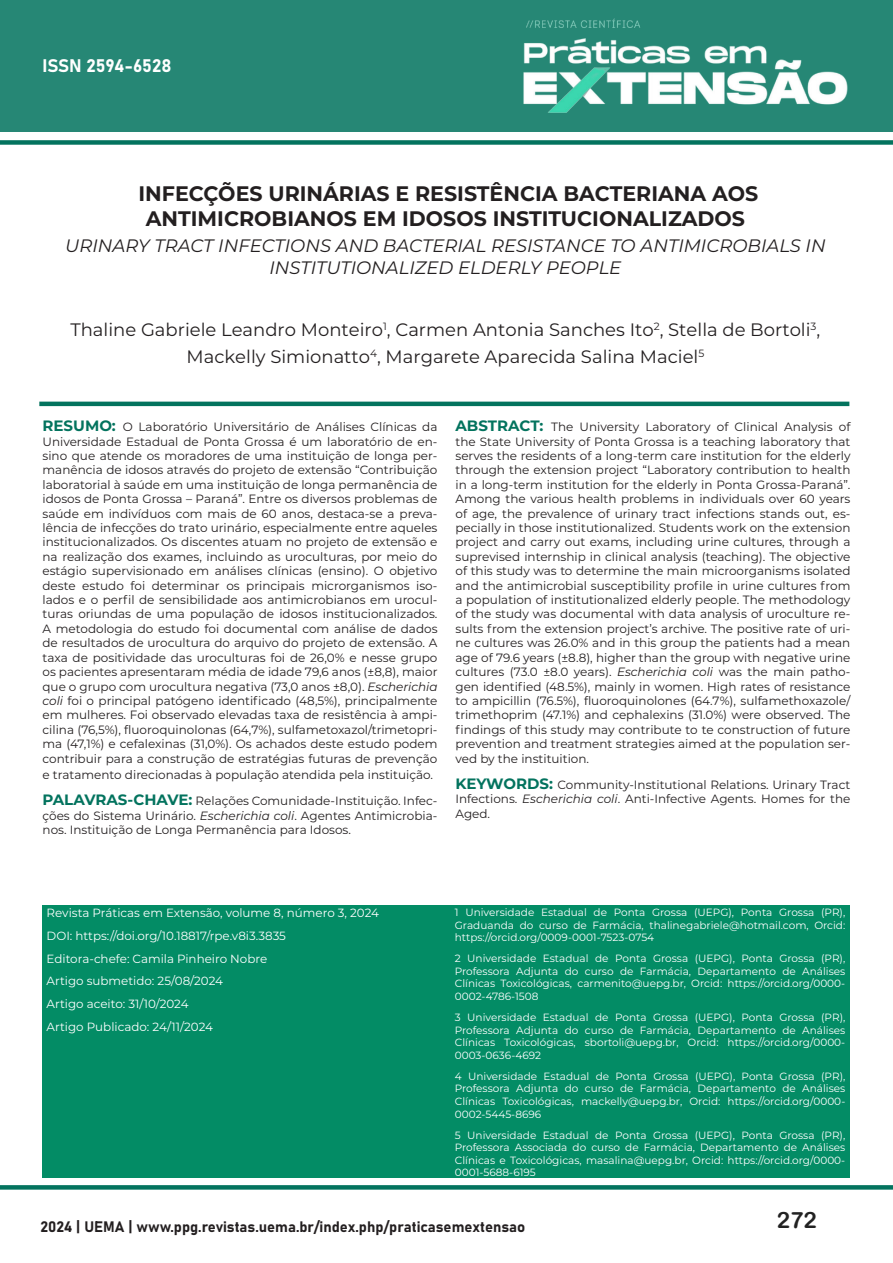
<style>
.page{position:relative;width:893px;height:1263px;background:#fff}
.page>*{position:absolute;margin:0;border:0;box-sizing:border-box;transform-origin:0 0}
.t1{font:22.5px "Arial Rounded MT Bold";color:#222}
.t2{font:700 21px/25.2px "Montserrat";color:#231f20;text-align:center}
.t3{font:18px/27px "Montserrat";color:#231f20;text-align:center}
.t4{font:italic 18px/21.6px "Montserrat";color:#231f20;text-align:center}
.t5{font:18px "Bahnschrift";color:#fff}
.t6{font:15px "Bahnschrift";color:#231f20}
.t7{font:12px/14.4px "Montserrat";color:#231f20;text-align:justify}
.t8{font:11.85px/22.6px "Montserrat";color:#fff}
.t9{font:10.5px/12.6px "Montserrat";color:#fff;text-align:justify}
.s1{font-weight:700;font-size:15px;color:#03735e}
.s2{font-style:italic}
</style>
<div class="page">
<div style="left:0;top:0;width:893px;height:132px;background:#268775"></div>
<img style="left:523px;top:18px;width:325px;height:95px">
<div style="left:0;top:140px;width:893px;height:5px;background:#03735e"></div>
<svg style="left:0;top:1185px;width:893px;height:4px;background:#0b7763"></svg>
<div style="left:43px;top:906px;width:807px;height:272px;background:#038c65"></div>
<hr style="left:39px;top:402px;width:810px;height:4px;background:#03735e">
<h3 class="t5" style="left:43px;top:52px;width:130px">ISSN 2594-6528</h3>
<h2 class="t2" style="left:138px;top:180px;width:621px">INFECÇÕES URINÁRIAS E RESISTÊNCIA BACTERIANA AOS<br>ANTIMICROBIANOS EM IDOSOS INSTITUCIONALIZADOS</h2>
<h3 class="t4" style="left:65px;top:234px;width:762px">URINARY TRACT INFECTIONS AND BACTERIAL RESISTANCE TO ANTIMICROBIALS IN<br>INSTITUTIONALIZED ELDERLY PEOPLE</h3>
<h3 class="t3" style="left:70px;top:316px;width:751px">Thaline Gabriele Leandro Monteiro<sup>1</sup>, Carmen Antonia Sanches Ito<sup>2</sup>, Stella de Bortoli<sup>3</sup>,<br>Mackelly Simionatto<sup>4</sup>, Margarete Aparecida Salina Maciel<sup>5</sup></h3>
<p class="t7" style="left:43px;top:419px;width:396px"><span class="s1">RESUMO:</span> O Laboratório Universitário de Análises Clínicas da Universidade Estadual de Ponta Grossa é um laboratório de en&shy;sino que atende os moradores de uma instituição de longa per&shy;manência de idosos através do projeto de extensão “Contribuição laboratorial à saúde em uma instituição de longa permanência de idosos de Ponta Grossa – Paraná”. Entre os diversos problemas de saúde em indivíduos com mais de 60 anos, destaca-se a preva&shy;lência de infecções do trato urinário, especialmente entre aqueles institucionalizados. Os discentes atuam no projeto de extensão e na realização dos exames, incluindo as uroculturas, por meio do estágio supervisionado em análises clínicas (ensino). O objetivo deste estudo foi determinar os principais microrganismos iso&shy;lados e o perfil de sensibilidade aos antimicrobianos em urocul&shy;turas oriundas de uma população de idosos institucionalizados.<br>A metodologia do estudo foi documental com análise de dados de resultados de urocultura do arquivo do projeto de extensão. A taxa de positividade das uroculturas foi de 26,0% e nesse grupo os pacientes apresentaram média de idade 79,6 anos (±8,8), maior que o grupo com urocultura negativa (73,0 anos ±8,0). <span class="s2">Escherichia coli</span> foi o principal patógeno identificado (48,5%), principalmente em mulheres. Foi observado elevadas taxa de resistência à ampi&shy;cilina (76,5%), fluoroquinolonas (64,7%), sulfametoxazol/trimetopri&shy;ma (47,1%) e cefalexinas (31,0%). Os achados deste estudo podem contribuir para a construção de estratégias futuras de prevenção</p>
<p class="t7" style="left:43px;top:767px;width:392px">e tratamento direcionadas à população atendida pela instituição.</p>
<p class="t7" style="left:43px;top:793px;width:396px"><span class="s1">PALAVRAS-CHAVE:</span> Relações Comunidade-Instituição. Infec&shy;ções do Sistema Urinário. <span class="s2">Escherichia coli</span>. Agentes Antimicrobia&shy;nos. Instituição de Longa Permanência para Idosos.</p>
<p class="t7" style="left:455px;top:419px;width:396px"><span class="s1">ABSTRACT:</span> The University Laboratory of Clinical Analysis of the State University of Ponta Grossa is a teaching laboratory that serves the residents of a long-term care institution for the elderly through the extension project “Laboratory contribution to health in a long-term institution for the elderly in Ponta Grossa-Paraná”.<br>Among the various health problems in individuals over 60 years of age, the prevalence of urinary tract infections stands out, es&shy;pecially in those institutionalized. Students work on the extension project and carry out exams, including urine cultures, through a suprevised internship in clinical analysis (teaching). The objective of this study was to determine the main microorganisms isolated and the antimicrobial susceptibility profile in urine cultures from a population of institutionalized elderly people. The methodology of the study was documental with data analysis of uroculture re&shy;sults from the extension project’s archive. The positive rate of uri&shy;ne cultures was 26.0% and in this group the patients had a mean age of 79.6 years (±8.8), higher than the group with negative urine cultures (73.0 ±8.0 years). <span class="s2">Escherichia coli</span> was the main patho&shy;gen identified (48.5%), mainly in women. High rates of resistance to ampicillin (76.5%), fluoroquinolones (64.7%), sulfamethoxazole/ trimethoprim (47.1%) and cephalexins (31.0%) were observed. The findings of this study may contribute to te construction of future prevention and treatment strategies aimed at the population ser&shy;ved by the instituition.</p>
<p class="t7" style="left:455px;top:777px;width:396px"><span class="s1">KEYWORDS:</span> Community-Institutional Relations. Urinary Tract Infections. <span class="s2">Escherichia coli</span>. Anti-Infective Agents. Homes for the Aged.</p>
<p class="t8" style="left:47px;top:901px;width:334px">Revista Práticas em Extensão, volume 8, número 3, 2024<br>DOI: https://doi.org/10.18817/rpe.v8i3.3835<br>Editora-chefe: Camila Pinheiro Nobre<br>Artigo submetido: 25/08/2024<br>Artigo aceito: 31/10/2024<br>Artigo Publicado: 24/11/2024</p>
<p class="t9" style="left:455px;top:905px;width:392px">1 Universidade Estadual de Ponta Grossa (UEPG), Ponta Grossa (PR), Graduanda do curso de Farmácia, thalinegabriele@hotmail.com, Orcid: https://orcid.org/0009-0001-7523-0754</p>
<p class="t9" style="left:455px;top:952px;width:392px">2 Universidade Estadual de Ponta Grossa (UEPG), Ponta Grossa (PR), Professora Adjunta do curso de Farmácia, Departamento de Análises Clínicas Toxicológicas, carmenito@uepg.br, Orcid: https://orcid.org/0000- 0002-4786-1508</p>
<p class="t9" style="left:455px;top:1010px;width:392px">3 Universidade Estadual de Ponta Grossa (UEPG), Ponta Grossa (PR), Professora Adjunta do curso de Farmácia, Departamento de Análises Clínicas Toxicológicas, sbortoli@uepg.br, Orcid: https://orcid.org/0000- 0003-0636-4692</p>
<p class="t9" style="left:455px;top:1069px;width:392px">4 Universidade Estadual de Ponta Grossa (UEPG), Ponta Grossa (PR), Professora Adjunta do curso de Farmácia, Departamento de Análises Clínicas Toxicológicas, mackelly@uepg.br, Orcid: https://orcid.org/0000- 0002-5445-8696</p>
<p class="t9" style="left:455px;top:1128px;width:392px">5 Universidade Estadual de Ponta Grossa (UEPG), Ponta Grossa (PR), Professora Associada do curso de Farmácia, Departamento de Análises Clínicas e Toxicológicas, masalina@uepg.br, Orcid: https://orcid.org/0000- 0001-5688-6195</p>
<p class="t6" style="left:40px;top:1215px;width:486px">2024 | UEMA | www.ppg.revistas.uema.br/index.php/praticasemextensao</p>
<h1 class="t1" style="left:777px;top:1206px;width:42px">272</h1>
</div>
